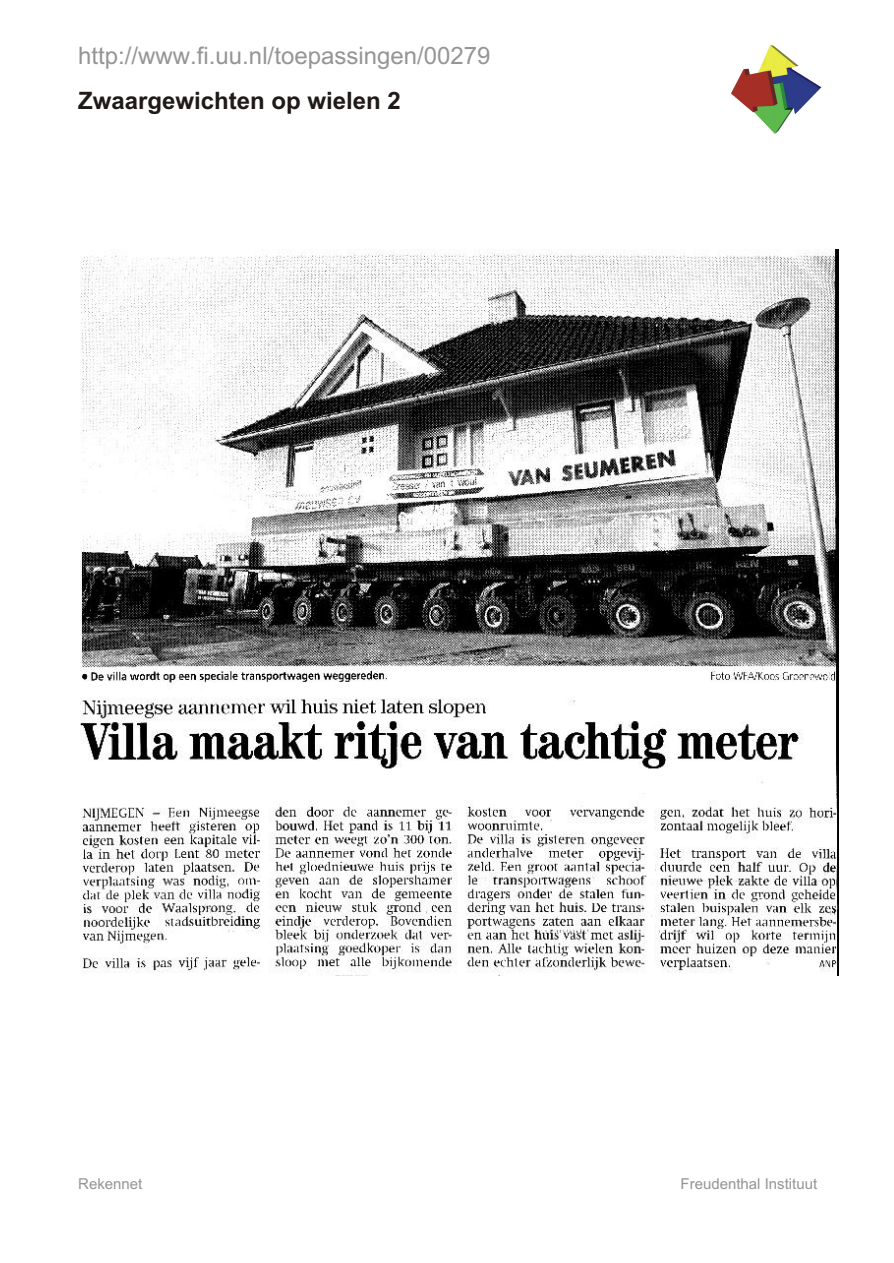
<style>
.page{position:relative;width:894px;height:1263px;background:#fff}
.page>*{position:absolute;margin:0;border:0;box-sizing:border-box;transform-origin:0 0}
.t1{font:24px "Arial";color:#969494}
.t2{font:700 24px "Arial";color:#1f1a17}
.t3{font:15px "Arial";color:#969494}
</style>
<div class="page">
<img style="left:731px;top:45px;width:91px;height:89px">
<img style="left:80px;top:250px;width:759px;height:726px">
<p class="t1" style="left:78px;top:46px;width:414px">http://www.fi.uu.nl/toepassingen/00279</p>
<p class="t2" style="left:78px;top:92px;width:324px">Zwaargewichten op wielen 2</p>
<p class="t3" style="left:78px;top:1178px;width:66px">Rekennet</p>
<p class="t3" style="left:681px;top:1178px;width:138px">Freudenthal Instituut</p>
</div>
